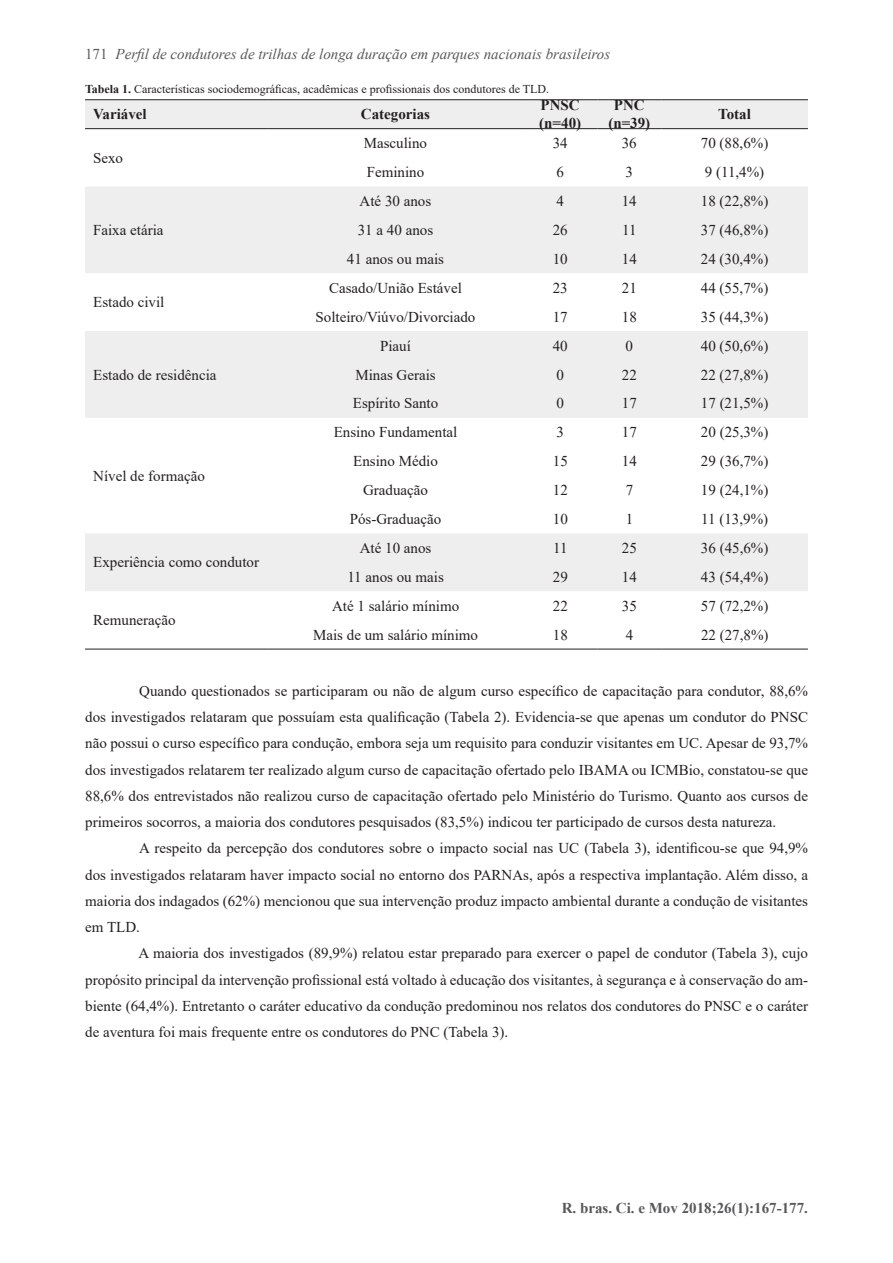
<style>
.page{position:relative;width:893px;height:1263px;background:#fff}
.page>*{position:absolute;margin:0;border:0;box-sizing:border-box;transform-origin:0 0}
.t1{font:15px/26.2px "Times New Roman";color:#231f20;text-align:justify}
.t2{font:italic 15px "Times New Roman";color:#57585a}
.t3{font:700 15px/18px "Times New Roman";color:#231f20}
.t4{font:700 15px "Times New Roman";color:#57585a}
.t5{font:12px "Times New Roman";color:#231f20}
.s1{font-style:normal}
.s2{font-weight:700}
</style>
<div class="page">
<svg style="left:85px;top:100px;width:723px;height:491px;fill:#edeeed"></svg>
<hr style="left:85px;top:649px;width:183px;height:1px;background:#231f20">
<hr style="left:268px;top:649px;width:255px;height:1px;background:#231f20">
<hr style="left:523px;top:649px;width:74px;height:1px;background:#231f20">
<hr style="left:597px;top:649px;width:64px;height:1px;background:#231f20">
<hr style="left:661px;top:649px;width:147px;height:1px;background:#231f20">
<hr style="left:85px;top:99px;width:183px;height:1px;background:#231f20">
<hr style="left:268px;top:99px;width:255px;height:1px;background:#231f20">
<hr style="left:523px;top:99px;width:74px;height:1px;background:#231f20">
<hr style="left:597px;top:99px;width:64px;height:1px;background:#231f20">
<hr style="left:661px;top:99px;width:147px;height:1px;background:#231f20">
<hr style="left:85px;top:128px;width:183px;height:1px;background:#231f20">
<hr style="left:268px;top:128px;width:255px;height:1px;background:#231f20">
<hr style="left:523px;top:128px;width:74px;height:1px;background:#231f20">
<hr style="left:597px;top:128px;width:64px;height:1px;background:#231f20">
<hr style="left:661px;top:128px;width:147px;height:1px;background:#231f20">
<p class="t2" style="left:85px;top:44px;width:527px"><span class="s1">171</span> Perfil de condutores de trilhas de longa duração em parques nacionais brasileiros</p>
<p class="t5" style="left:85px;top:81px;width:466px"><span class="s2">Tabela 1.</span> Características sociodemográficas, acadêmicas e profissionais dos condutores de TLD.</p>
<p class="t3" style="left:93px;top:105px;width:55px">Variável</p>
<p class="t3" style="left:361px;top:105px;width:71px">Categorias</p>
<p class="t3" style="left:539px;top:96px;width:43px">PNSC (n=40)</p>
<p class="t3" style="left:608px;top:96px;width:43px;text-align:center">PNC (n=39)</p>
<p class="t3" style="left:718px;top:105px;width:34px">Total</p>
<p class="t1" style="left:93px;top:144px;width:31px">Sexo</p>
<p class="t1" style="left:364px;top:130px;width:65px">Masculino</p>
<p class="t1" style="left:553px;top:130px;width:16px">34</p>
<p class="t1" style="left:622px;top:130px;width:16px">36</p>
<p class="t1" style="left:701px;top:130px;width:69px">70 (88,6%)</p>
<p class="t1" style="left:367px;top:159px;width:59px">Feminino</p>
<p class="t1" style="left:556px;top:159px;width:9px">6</p>
<p class="t1" style="left:626px;top:159px;width:9px">3</p>
<p class="t1" style="left:705px;top:159px;width:61px">9 (11,4%)</p>
<p class="t1" style="left:93px;top:216px;width:72px">Faixa etária</p>
<p class="t1" style="left:93px;top:289px;width:73px">Estado civil</p>
<p class="t1" style="left:93px;top:361px;width:125px">Estado de residência</p>
<p class="t1" style="left:93px;top:462px;width:113px">Nível de formação</p>
<p class="t1" style="left:93px;top:549px;width:167px">Experiência como condutor</p>
<p class="t1" style="left:93px;top:606px;width:84px">Remuneração</p>
<p class="t1" style="left:360px;top:187px;width:73px">Até 30 anos</p>
<p class="t1" style="left:556px;top:187px;width:9px">4</p>
<p class="t1" style="left:622px;top:187px;width:16px">14</p>
<p class="t1" style="left:701px;top:187px;width:69px">18 (22,8%)</p>
<p class="t1" style="left:358px;top:216px;width:77px">31 a 40 anos</p>
<p class="t1" style="left:553px;top:216px;width:16px">26</p>
<p class="t1" style="left:622px;top:216px;width:16px">11</p>
<p class="t1" style="left:701px;top:216px;width:69px">37 (46,8%)</p>
<p class="t1" style="left:347px;top:245px;width:99px">41 anos ou mais</p>
<p class="t1" style="left:553px;top:245px;width:16px">10</p>
<p class="t1" style="left:622px;top:245px;width:16px">14</p>
<p class="t1" style="left:701px;top:245px;width:69px">24 (30,4%)</p>
<p class="t1" style="left:329px;top:274px;width:134px">Casado/União Estável</p>
<p class="t1" style="left:553px;top:274px;width:16px">23</p>
<p class="t1" style="left:622px;top:274px;width:16px">21</p>
<p class="t1" style="left:701px;top:274px;width:69px">44 (55,7%)</p>
<p class="t1" style="left:316px;top:303px;width:161px">Solteiro/Viúvo/Divorciado</p>
<p class="t1" style="left:553px;top:303px;width:16px">17</p>
<p class="t1" style="left:622px;top:303px;width:16px">18</p>
<p class="t1" style="left:701px;top:303px;width:69px">35 (44,3%)</p>
<p class="t1" style="left:380px;top:332px;width:32px">Piauí</p>
<p class="t1" style="left:553px;top:332px;width:16px">40</p>
<p class="t1" style="left:626px;top:332px;width:9px">0</p>
<p class="t1" style="left:701px;top:332px;width:69px">40 (50,6%)</p>
<p class="t1" style="left:355px;top:361px;width:82px">Minas Gerais</p>
<p class="t1" style="left:557px;top:361px;width:9px">0</p>
<p class="t1" style="left:622px;top:361px;width:16px">22</p>
<p class="t1" style="left:701px;top:361px;width:69px">22 (27,8%)</p>
<p class="t1" style="left:353px;top:390px;width:87px">Espírito Santo</p>
<p class="t1" style="left:557px;top:390px;width:9px">0</p>
<p class="t1" style="left:622px;top:390px;width:16px">17</p>
<p class="t1" style="left:701px;top:390px;width:69px">17 (21,5%)</p>
<p class="t1" style="left:334px;top:419px;width:125px">Ensino Fundamental</p>
<p class="t1" style="left:557px;top:419px;width:9px">3</p>
<p class="t1" style="left:622px;top:419px;width:16px">17</p>
<p class="t1" style="left:701px;top:419px;width:69px">20 (25,3%)</p>
<p class="t1" style="left:353px;top:448px;width:86px">Ensino Médio</p>
<p class="t1" style="left:553px;top:448px;width:16px">15</p>
<p class="t1" style="left:622px;top:448px;width:16px">14</p>
<p class="t1" style="left:701px;top:448px;width:69px">29 (36,7%)</p>
<p class="t1" style="left:363px;top:477px;width:66px">Graduação</p>
<p class="t1" style="left:553px;top:477px;width:16px">12</p>
<p class="t1" style="left:626px;top:477px;width:9px">7</p>
<p class="t1" style="left:701px;top:477px;width:69px">19 (24,1%)</p>
<p class="t1" style="left:350px;top:505px;width:93px">Pós-Graduação</p>
<p class="t1" style="left:553px;top:505px;width:16px">10</p>
<p class="t1" style="left:626px;top:505px;width:9px">1</p>
<p class="t1" style="left:701px;top:505px;width:68px">11 (13,9%)</p>
<p class="t1" style="left:360px;top:534px;width:73px">Até 10 anos</p>
<p class="t1" style="left:553px;top:534px;width:16px">11</p>
<p class="t1" style="left:622px;top:534px;width:16px">25</p>
<p class="t1" style="left:701px;top:534px;width:69px">36 (45,6%)</p>
<p class="t1" style="left:347px;top:563px;width:98px">11 anos ou mais</p>
<p class="t1" style="left:553px;top:563px;width:16px">29</p>
<p class="t1" style="left:622px;top:563px;width:16px">14</p>
<p class="t1" style="left:701px;top:563px;width:69px">43 (54,4%)</p>
<p class="t1" style="left:332px;top:592px;width:129px">Até 1 salário mínimo</p>
<p class="t1" style="left:553px;top:592px;width:16px">22</p>
<p class="t1" style="left:622px;top:592px;width:16px">35</p>
<p class="t1" style="left:701px;top:592px;width:69px">57 (72,2%)</p>
<p class="t1" style="left:313px;top:621px;width:166px">Mais de um salário mínimo</p>
<p class="t1" style="left:553px;top:621px;width:16px">18</p>
<p class="t1" style="left:626px;top:621px;width:9px">4</p>
<p class="t1" style="left:701px;top:621px;width:69px">22 (27,8%)</p>
<p class="t1" style="left:85px;top:677px;width:724px;text-indent:54px">Quando questionados se participaram ou não de algum curso específico de capacitação para condutor, 88,6% dos investigados relataram que possuíam esta qualificação (Tabela 2). Evidencia-se que apenas um condutor do PNSC não possui o curso específico para condução, embora seja um requisito para conduzir visitantes em UC. Apesar de 93,7% dos investigados relatarem ter realizado algum curso de capacitação ofertado pelo IBAMA ou ICMBio, constatou-se que 88,6% dos entrevistados não realizou curso de capacitação ofertado pelo Ministério do Turismo. Quanto aos cursos de primeiros socorros, a maioria dos condutores pesquisados (83,5%) indicou ter participado de cursos desta natureza.</p>
<p class="t1" style="left:85px;top:835px;width:724px;text-indent:54px">A respeito da percepção dos condutores sobre o impacto social nas UC (Tabela 3), identificou-se que 94,9% dos investigados relataram haver impacto social no entorno dos PARNAs, após a respectiva implantação. Além disso, a maioria dos indagados (62%) mencionou que sua intervenção produz impacto ambiental durante a condução de visitantes em TLD.</p>
<p class="t1" style="left:85px;top:940px;width:724px;text-indent:53px">A maioria dos investigados (89,9%) relatou estar preparado para exercer o papel de condutor (Tabela 3), cujo propósito principal da intervenção profissional está voltado à educação dos visitantes, à segurança e à conservação do am&shy;biente (64,4%). Entretanto o caráter educativo da condução predominou nos relatos dos condutores do PNSC e o caráter de aventura foi mais frequente entre os condutores do PNC (Tabela 3).</p>
<p class="t4" style="left:562px;top:1197px;width:248px">R. bras. Ci. e Mov 2018;26(1):167-177.</p>
</div>
